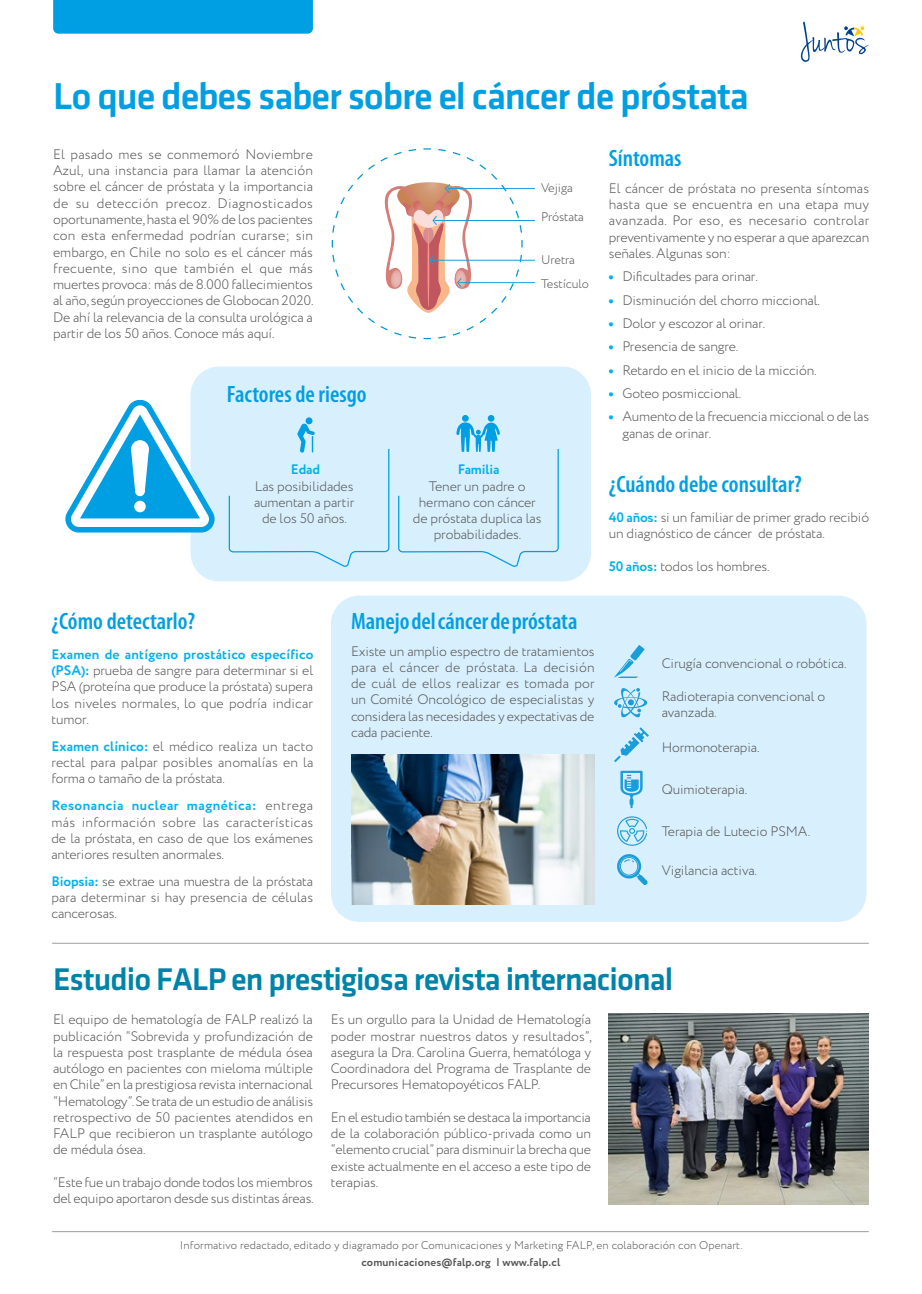
<style>
.page{position:relative;width:922px;height:1294px;background:#fff}
.page>*{position:absolute;margin:0;border:0;box-sizing:border-box;transform-origin:0 0}
.t1{font:500 38.75px "Klavika";letter-spacing:-.03em;color:#009fe3}
.t2{font:500 32.5px "Klavika";letter-spacing:-.03em;color:#0083a9}
.t3{font:600 condensed 23.75px "Myriad Pro";color:#009fe3}
.t4{font:300 13.75px/16.2px "Circe";letter-spacing:-.01em;color:#575756;text-align:justify}
.t5{font:700 13.75px "Circe";letter-spacing:-.01em;color:#00b1eb}
.t6{font:300 12.5px/23.1px "Circe";letter-spacing:-.01em;color:#575756}
.t7{font:300 11.25px "Circe";letter-spacing:.01em;color:#575756}
.t8{font:700 11.25px "Circe";letter-spacing:.01em;color:#575756}
.s1{font-weight:800;color:#00b1eb}
.s2{font-weight:700;color:#00b1eb}
</style>
<div class="page">
<div style="left:190px;top:366px;width:401px;height:215px;background:#d8effd;border-radius:28px"></div>
<div style="left:331px;top:595px;width:535px;height:326px;background:#d8effd;border-radius:28px"></div>
<svg style="left:800px;top:21px;width:68px;height:41px"></svg>
<div style="left:53px;top:0;width:260px;height:34px;background:#009fe3"></div>
<hr style="left:53px;top:1231px;width:815px;height:1px;background:#9d9d9c">
<hr style="left:53px;top:942px;width:815px;height:1px;background:#9d9d9c">
<svg style="left:331px;top:148px;width:204px;height:192px"></svg>
<svg style="left:228px;top:415px;width:331px;height:152px"></svg>
<svg style="left:614px;top:645px;width:30px;height:33px"></svg>
<svg style="left:614px;top:688px;width:33px;height:30px"></svg>
<svg style="left:614px;top:727px;width:34px;height:35px"></svg>
<svg style="left:620px;top:770px;width:22px;height:38px"></svg>
<svg style="left:617px;top:816px;width:30px;height:29px"></svg>
<svg style="left:617px;top:854px;width:30px;height:31px"></svg>
<img style="left:351px;top:754px;width:243px;height:150px">
<img style="left:608px;top:1013px;width:260px;height:191px">
<svg style="left:65px;top:400px;width:149px;height:132px"></svg>
<div style="left:134px;top:500px;width:12px;height:12px;background:#fff;border-radius:50%"></div>
<h1 class="t1" style="left:53px;top:75px;width:697px">Lo que debes saber sobre el cáncer de próstata</h1>
<p class="t4" style="left:53px;top:146px;width:262px">El pasado mes se conmemoró Noviembre Azul, una instancia para llamar la atención sobre el cáncer de próstata y la importancia de su detección precoz. Diagnosticados oportunamente, hasta el 90% de los pacientes con esta enfermedad podrían curarse; sin embargo, en Chile no solo es el cáncer más frecuente, sino que también el que más muertes provoca: más de 8.000 fallecimientos al año, según proyecciones de Globocan 2020.<br>De ahí la relevancia de la consulta urológica a partir de los 50 años. Conoce más aquí.</p>
<h3 class="t3" style="left:227px;top:380px;width:141px">Factores de riesgo</h3>
<p class="t5" style="left:291px;top:460px;width:31px">Edad</p>
<p class="t4" style="left:254px;top:478px;width:102px;text-align:center">Las posibilidades aumentan a partir de los 50 años.</p>
<p class="t6" style="left:541px;top:176px;width:33px">Vejiga</p>
<p class="t6" style="left:541px;top:205px;width:44px">Próstata</p>
<p class="t6" style="left:541px;top:249px;width:49px">Uretra<br>Testículo</p>
<p class="t5" style="left:457px;top:460px;width:43px">Familia</p>
<p class="t4" style="left:413px;top:478px;width:130px;text-align:center">Tener un padre o hermano con cáncer de próstata duplica las probabilidades.</p>
<h3 class="t3" style="left:608px;top:145px;width:74px">Síntomas</h3>
<p class="t4" style="left:608px;top:180px;width:262px">El cáncer de próstata no presenta síntomas hasta que se encuentra en una etapa muy avanzada. Por eso, es necesario controlar preventivamente y no esperar a que aparezcan señales. Algunas son:</p>
<p class="t4" style="left:608px;top:269px;width:151px"><span class="s1">•</span> Dificultades para orinar.</p>
<p class="t4" style="left:608px;top:292px;width:213px"><span class="s1">•</span> Disminución del chorro miccional.</p>
<p class="t4" style="left:608px;top:315px;width:158px"><span class="s1">•</span> Dolor y escozor al orinar.</p>
<p class="t4" style="left:608px;top:339px;width:131px"><span class="s1">•</span> Presencia de sangre.</p>
<p class="t4" style="left:608px;top:362px;width:209px"><span class="s1">•</span> Retardo en el inicio de la micción.</p>
<p class="t4" style="left:608px;top:385px;width:134px"><span class="s1">•</span> Goteo posmiccional.</p>
<p class="t4" style="left:622px;top:409px;width:248px;text-indent:-14px"><span class="s1">•</span> Aumento de la frecuencia miccional o de las ganas de orinar.</p>
<h3 class="t3" style="left:608px;top:471px;width:194px">¿Cuándo debe consultar?</h3>
<p class="t4" style="left:608px;top:509px;width:262px"><span class="s2">40 años:</span> si un familiar de primer grado recibió un diagnóstico de cáncer de próstata.</p>
<p class="t4" style="left:608px;top:558px;width:162px"><span class="s2">50 años:</span> todos los hombres.</p>
<h3 class="t3" style="left:51px;top:608px;width:145px">¿Cómo detectarlo?</h3>
<h3 class="t3" style="left:351px;top:608px;width:228px">Manejo del cáncer de próstata</h3>
<p class="t4" style="left:51px;top:646px;width:263px"><span class="s2">Examen de antígeno prostático específico (PSA):</span> prueba de sangre para determinar si el PSA (proteína que produce la próstata) supera los niveles normales, lo que podría indicar tumor.</p>
<p class="t4" style="left:51px;top:738px;width:263px"><span class="s2">Examen clínico:</span> el médico realiza un tacto rectal para palpar posibles anomalías en la forma o tamaño de la próstata.</p>
<p class="t4" style="left:51px;top:797px;width:263px"><span class="s2">Resonancia nuclear magnética:</span> entrega más información sobre las características de la próstata, en caso de que los exámenes anteriores resulten anormales.</p>
<p class="t4" style="left:51px;top:873px;width:263px"><span class="s2">Biopsia:</span> se extrae una muestra de la próstata para determinar si hay presencia de células cancerosas.</p>
<p class="t4" style="left:351px;top:643px;width:245px">Existe un amplio espectro de tratamientos para el cáncer de próstata. La decisión de cuál de ellos realizar es tomada por un Comité Oncológico de especialistas y considera las necesidades y expectativas de cada paciente.</p>
<p class="t4" style="left:661px;top:655px;width:186px">Cirugía convencional o robótica.</p>
<p class="t4" style="left:661px;top:688px;width:165px">Radioterapia convencional o avanzada.</p>
<p class="t4" style="left:661px;top:739px;width:99px">Hormonoterapia.</p>
<p class="t4" style="left:661px;top:781px;width:87px">Quimioterapia.</p>
<p class="t4" style="left:661px;top:823px;width:150px">Terapia de Lutecio PSMA.</p>
<p class="t4" style="left:661px;top:862px;width:97px">Vigilancia activa.</p>
<h2 class="t2" style="left:53px;top:962px;width:621px">Estudio FALP en prestigiosa revista internacional</h2>
<p class="t4" style="left:53px;top:1011px;width:261px">El equipo de hematología de FALP realizó la publicación “Sobrevida y profundización de la respuesta post trasplante de médula ósea autólogo en pacientes con mieloma múltiple en Chile” en la prestigiosa revista internacional “Hematology”. Se trata de un estudio de análisis retrospectivo de 50 pacientes atendidos en FALP que recibieron un trasplante autólogo de médula ósea.</p>
<p class="t4" style="left:53px;top:1174px;width:262px">“Este fue un trabajo donde todos los miembros del equipo aportaron desde sus distintas áreas.</p>
<p class="t4" style="left:331px;top:1011px;width:262px">Es un orgullo para la Unidad de Hematología poder mostrar nuestros datos y resultados”, asegura la Dra. Carolina Guerra, hematóloga y Coordinadora del Programa de Trasplante de Precursores Hematopoyéticos FALP.</p>
<p class="t4" style="left:331px;top:1109px;width:261px">En el estudio también se destaca la importancia de la colaboración público-privada como un “elemento crucial” para disminuir la brecha que existe actualmente en el acceso a este tipo de terapias.</p>
<p class="t7" style="left:180px;top:1237px;width:564px">Informativo redactado, editado y diagramado por Comunicaciones y Marketing FALP, en colaboración con Openart.</p>
<p class="t8" style="left:361px;top:1254px;width:200px">comunicaciones@falp.org | www.falp.cl</p>
</div>
